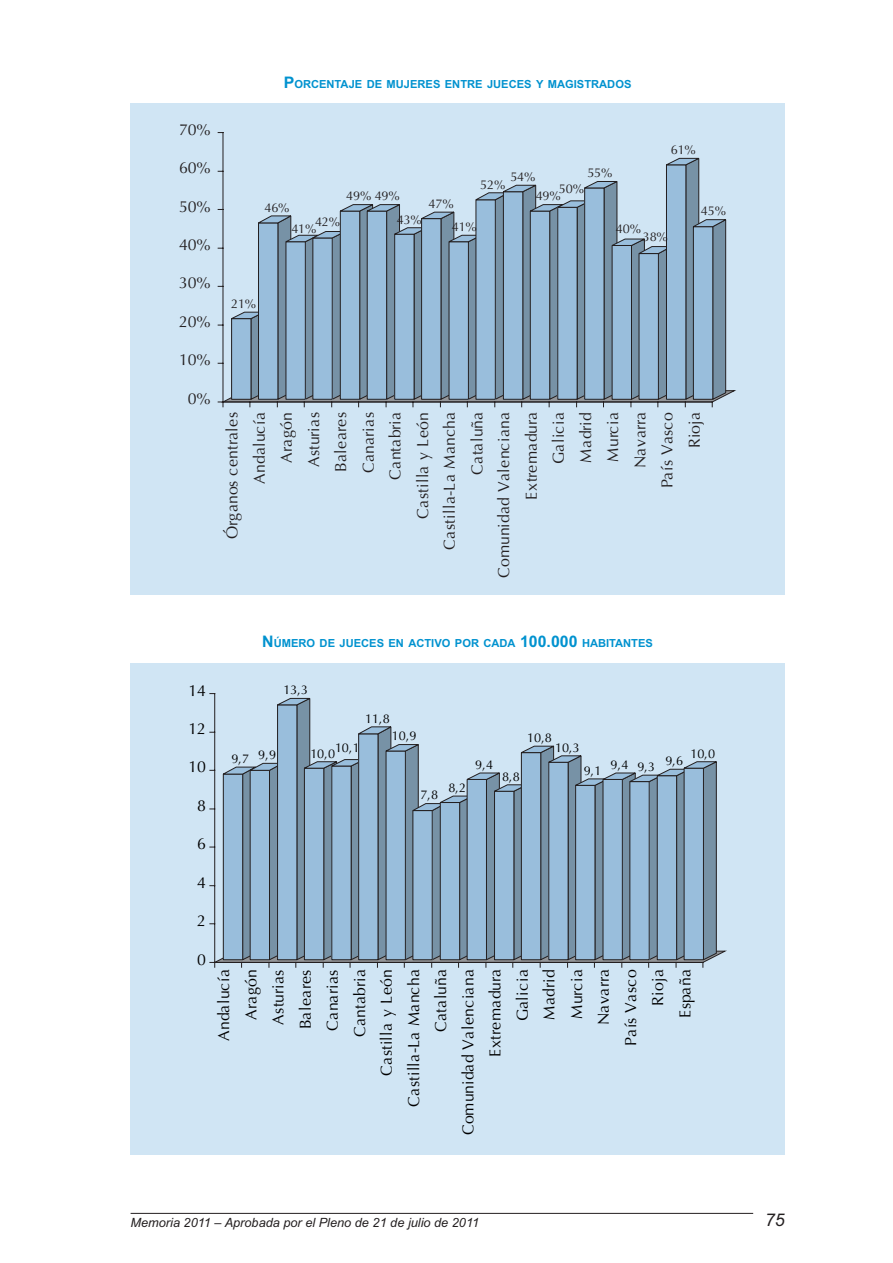
<style>
.page{position:relative;width:893px;height:1263px;background:#fff}
.page>*{position:absolute;margin:0;border:0;box-sizing:border-box;transform-origin:0 0}
.t1{font:italic 17.55px "Arial";color:#231f20}
.t2{font:15.9px/27.2px "Optima LT Std";letter-spacing:.03em;color:#231f20;text-align:right}
.t3{font:15.9px/27.2px "Optima LT Std";letter-spacing:.03em;color:#000;text-align:right}
.t4{font:12.75px "Optima LT Std";letter-spacing:-.015em;color:#000}
.t5{font:12.75px/23.1px "Optima LT Std";letter-spacing:-.015em;color:#231f20}
.t6{font:italic 12.75px "Arial";color:#231f20}
.t7{font:700 11.1px "Arial";color:#0092cf}
.s1{font-size:15.9px}
</style>
<div class="page">
<hr style="left:131px;top:1213px;width:622px;height:1px;background:#231f20">
<div style="left:131px;top:104px;width:654px;height:491px;background:#d0e5f4"></div>
<hr style="left:223px;top:133px;width:1px;height:269px;background:#231f20">
<svg style="left:218px;top:157px;width:517px;height:250px"></svg>
<div style="left:131px;top:663px;width:654px;height:491px;background:#d0e5f4"></div>
<svg style="left:210px;top:693px;width:516px;height:274px"></svg>
<p class="t7" style="left:284px;top:78px;width:349px"><span class="s1">P</span>ORCENTAJE DE MUJERES ENTRE JUECES Y MAGISTRADOS</p>
<p class="t2" style="left:179px;top:118px;width:33px">70%</p>
<p class="t2" style="left:179px;top:156px;width:33px">60%</p>
<p class="t2" style="left:179px;top:194px;width:33px">50%</p>
<p class="t2" style="left:179px;top:233px;width:33px">40%</p>
<p class="t2" style="left:179px;top:271px;width:33px">30%</p>
<p class="t2" style="left:179px;top:310px;width:33px">20%</p>
<p class="t2" style="left:179px;top:348px;width:33px">10%</p>
<p class="t2" style="left:188px;top:387px;width:24px">0%</p>
<p class="t5" style="left:671px;top:140px;width:27px">61%</p>
<p class="t5" style="left:587px;top:163px;width:27px">55%</p>
<p class="t5" style="left:510px;top:167px;width:27px">54%</p>
<p class="t5" style="left:480px;top:174px;width:27px">52%</p>
<p class="t5" style="left:559px;top:179px;width:27px">50%</p>
<p class="t5" style="left:397px;top:186px;width:27px;text-indent:-51px">49% 49%<br>43%</p>
<p class="t5" style="left:452px;top:194px;width:27px;text-indent:-23px">47%<br>41%</p>
<p class="t5" style="left:536px;top:186px;width:27px">49%</p>
<p class="t5" style="left:264px;top:197px;width:27px">46%</p>
<p class="t5" style="left:315px;top:211px;width:27px">42%</p>
<p class="t5" style="left:291px;top:218px;width:27px">41%</p>
<p class="t5" style="left:616px;top:219px;width:27px">40%</p>
<p class="t5" style="left:643px;top:226px;width:27px">38%</p>
<p class="t5" style="left:231px;top:294px;width:27px">21%</p>
<p class="t5" style="left:701px;top:201px;width:27px">45%</p>
<p class="t2" style="left:220px;top:578px;width:167px;rotate:-90deg">Órganos centrales<br>Andalucía<br>Aragón<br>Asturias<br>Baleares<br>Canarias<br>Cantabria<br>Castilla y León<br>Castilla-La Mancha<br>Cataluña<br>Comunidad Valenciana<br>Extremadura<br>Galicia<br>Madrid<br>Murcia<br>Navarra<br>País Vasco<br>Rioja</p>
<p class="t3" style="left:189px;top:679px;width:19px">14</p>
<p class="t3" style="left:189px;top:717px;width:19px">12</p>
<p class="t3" style="left:189px;top:755px;width:19px">10</p>
<p class="t3" style="left:197px;top:794px;width:10px">8</p>
<p class="t3" style="left:197px;top:832px;width:10px">6</p>
<p class="t3" style="left:197px;top:871px;width:10px">4</p>
<p class="t3" style="left:197px;top:909px;width:10px">2</p>
<p class="t3" style="left:197px;top:947px;width:10px">0</p>
<p class="t7" style="left:262px;top:637px;width:392px"><span class="s1">N</span>ÚMERO DE JUECES EN ACTIVO POR CADA <span class="s1">100.000</span> HABITANTES</p>
<p class="t4" style="left:283px;top:685px;width:26px">13,3</p>
<p class="t4" style="left:231px;top:752px;width:46px">9,7 9,9</p>
<p class="t4" style="left:310px;top:746px;width:51px">10,010,1</p>
<p class="t4" style="left:365px;top:713px;width:26px">11,8</p>
<p class="t4" style="left:392px;top:731px;width:26px">10,9</p>
<p class="t4" style="left:420px;top:790px;width:19px">7,8</p>
<p class="t4" style="left:448px;top:783px;width:19px">8,2</p>
<p class="t4" style="left:475px;top:759px;width:19px">9,4</p>
<p class="t4" style="left:502px;top:771px;width:19px">8,8</p>
<p class="t4" style="left:527px;top:733px;width:26px">10,8</p>
<p class="t4" style="left:555px;top:742px;width:26px">10,3</p>
<p class="t4" style="left:584px;top:765px;width:19px">9,1</p>
<p class="t4" style="left:610px;top:761px;width:46px">9,4 9,3</p>
<p class="t4" style="left:665px;top:756px;width:19px">9,6</p>
<p class="t4" style="left:690px;top:748px;width:26px">10,0</p>
<p class="t3" style="left:212px;top:1135px;width:167px;rotate:-90deg">Andalucía<br>Aragón<br>Asturias<br>Baleares<br>Canarias<br>Cantabria<br>Castilla y León<br>Castilla-La Mancha<br>Cataluña<br>Comunidad Valenciana<br>Extremadura<br>Galicia<br>Madrid<br>Murcia<br>Navarra<br>País Vasco<br>Rioja<br>España</p>
<p class="t6" style="left:131px;top:1218px;width:350px">Memoria 2011 – Aprobada por el Pleno de 21 de julio de 2011</p>
<p class="t1" style="left:765px;top:1213px;width:21px">75</p>
</div>
